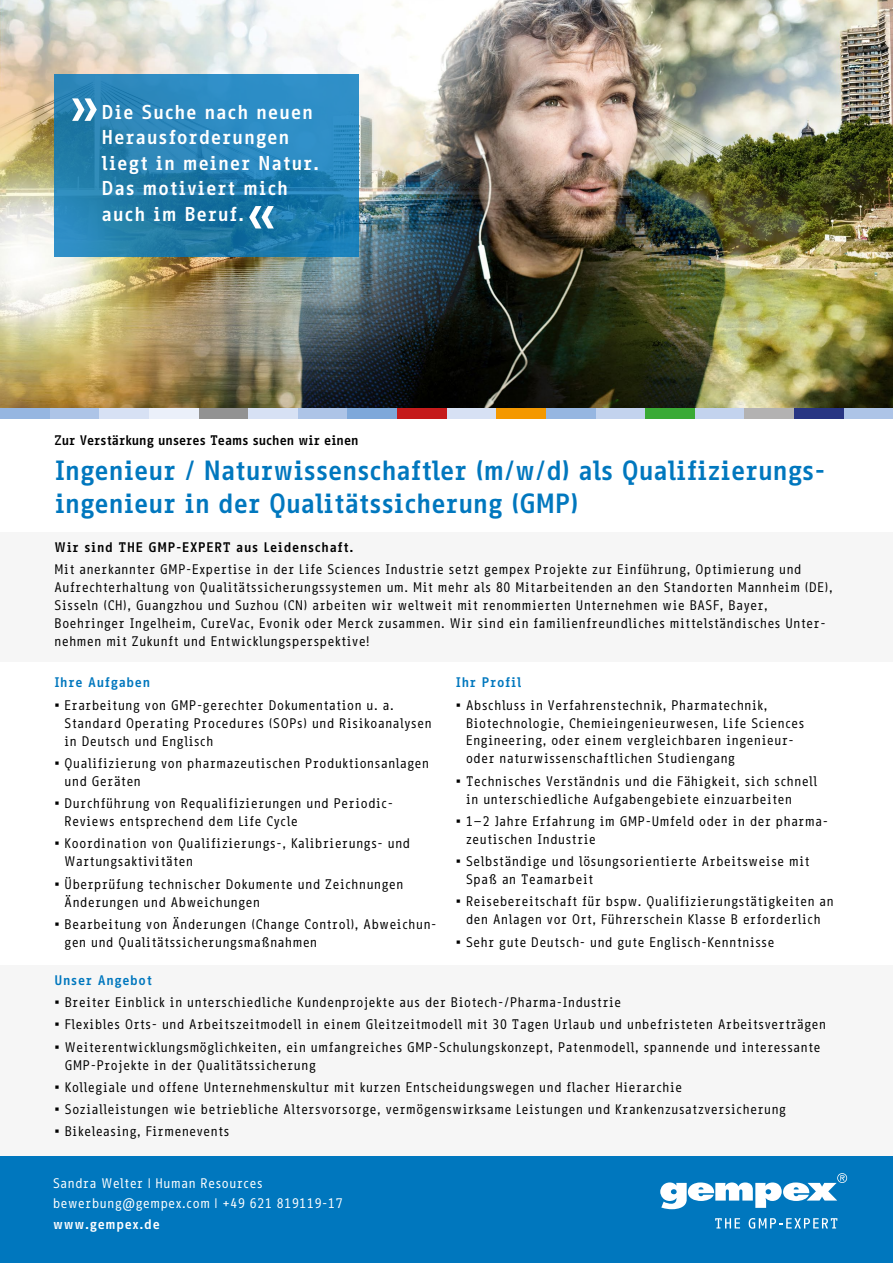
<style>
.page{position:relative;width:893px;height:1263px;background:#fff}
.page>*{position:absolute;margin:0;border:0;box-sizing:border-box;transform-origin:0 0}
.t1{font:700 56.1px "Info Office";color:#fff}
.t2{font:700 27px/33px "Info Office";letter-spacing:-.05em;color:#0077be}
.t3{font:700 19.5px/25.5px "Info Office";color:#fff}
.t4{font:13.5px/18px "Info Office";color:#000}
.t5{font:13.5px/20.2px "Info Office";color:#fff}
.t6{font:700 13.5px "Info Office";letter-spacing:-.05em;color:#000}
.t7{font:700 13.5px "Info Office";color:#000}
.t8{font:700 13.5px "Info Office";color:#0077be}
.t9{font:700 13.5px "Info Office";color:#fff}
</style>
<div class="page">
<div style="left:0;top:965px;width:893px;height:192px;background:#f6f6f6"></div>
<div style="left:0;top:1157px;width:893px;height:106px;background:#0077be"></div>
<svg style="left:660px;top:1173px;width:187px;height:36px"></svg>
<svg style="left:715px;top:1218px;width:25px;height:10px"></svg>
<svg style="left:749px;top:1218px;width:88px;height:10px"></svg>
<img style="left:0;top:0;width:893px;height:408px">
<div style="left:843px;top:408px;width:50px;height:10px;background:#adc4e7"></div>
<div style="left:794px;top:408px;width:49px;height:11px;background:#283583"></div>
<div style="left:744px;top:408px;width:50px;height:11px;background:#b3b2b2"></div>
<div style="left:694px;top:408px;width:50px;height:11px;background:#c3d3ee"></div>
<div style="left:645px;top:408px;width:49px;height:11px;background:#3aaa35"></div>
<div style="left:595px;top:408px;width:50px;height:11px;background:#c3d3ee"></div>
<div style="left:546px;top:408px;width:49px;height:11px;background:#96b6e1"></div>
<div style="left:496px;top:408px;width:50px;height:11px;background:#f49800"></div>
<div style="left:446px;top:408px;width:50px;height:11px;background:#d7e1f4"></div>
<div style="left:397px;top:408px;width:49px;height:11px;background:#c51a1b"></div>
<div style="left:347px;top:408px;width:50px;height:11px;background:#7ea8da"></div>
<div style="left:298px;top:408px;width:49px;height:11px;background:#adc4e7"></div>
<div style="left:248px;top:408px;width:50px;height:11px;background:#d7e1f4"></div>
<div style="left:198px;top:408px;width:50px;height:11px;background:#929292"></div>
<div style="left:149px;top:408px;width:49px;height:11px;background:#ebf0fa"></div>
<div style="left:99px;top:408px;width:50px;height:11px;background:#d7e1f4"></div>
<div style="left:50px;top:408px;width:49px;height:11px;background:#adc4e7"></div>
<div style="left:0;top:408px;width:50px;height:10px;background:#96b6e1"></div>
<div style="left:0;top:532px;width:893px;height:130px;background:#f6f6f6"></div>
<svg style="left:54px;top:74px;width:304px;height:182px;background:#2582b4"></svg>
<h1 class="t1" style="left:68px;top:71px;width:35px">»</h1>
<h3 class="t3" style="left:101px;top:99px;width:220px">Die Suche nach neuen<br>Herausforderungen liegt in meiner Natur.<br>Das motiviert mich auch im Beruf.</h3>
<h1 class="t1" style="left:245px;top:179px;width:35px">«</h1>
<p class="t6" style="left:54px;top:432px;width:306px">Zur Verstärkung unseres Teams suchen wir einen</p>
<h2 class="t2" style="left:54px;top:454px;width:774px">Ingenieur / Naturwissenschaftler (m/w/d) als Qualifizierungs&shy;ingenieur in der Qualitätssicherung (GMP)</h2>
<p class="t7" style="left:54px;top:539px;width:301px">Wir sind THE GMP-EXPERT aus Leidenschaft.</p>
<p class="t4" style="left:54px;top:560px;width:780px">Mit anerkannter GMP-Expertise in der Life Sciences Industrie setzt gempex Projekte zur Einführung, Optimierung und Aufrechterhaltung von Qualitätssicherungssystemen um. Mit mehr als 80 Mitarbeitenden an den Standorten Mannheim (DE), Sisseln (CH), Guangzhou und Suzhou (CN) arbeiten wir weltweit mit renommierten Unternehmen wie BASF, Bayer, Boehringer Ingelheim, CureVac, Evonik oder Merck zusammen. Wir sind ein familienfreundliches mittelständisches Unter&shy;nehmen mit Zukunft und Entwicklungsperspektive!</p>
<p class="t8" style="left:54px;top:674px;width:98px">Ihre Aufgaben</p>
<p class="t4" style="left:64px;top:696px;width:369px;text-indent:-10px">• Erarbeitung von GMP-gerechter Dokumentation u. a.<br>Standard Operating Procedures (SOPs) und Risikoanalysen in Deutsch und Englisch</p>
<p class="t4" style="left:64px;top:754px;width:367px;text-indent:-10px">• Qualifizierung von pharmazeutischen Produktionsanlagen und Geräten</p>
<p class="t4" style="left:64px;top:794px;width:331px;text-indent:-10px">• Durchführung von Requalifizierungen und Periodic-<br>Reviews entsprechend dem Life Cycle</p>
<p class="t4" style="left:64px;top:834px;width:348px;text-indent:-10px">• Koordination von Qualifizierungs-, Kalibrierungs- und<br>Wartungsaktivitäten</p>
<p class="t4" style="left:64px;top:875px;width:341px;text-indent:-10px">• Überprüfung technischer Dokumente und Zeichnungen<br>Änderungen und Abweichungen</p>
<p class="t4" style="left:64px;top:915px;width:374px;text-indent:-10px">• Bearbeitung von Änderungen (Change Control), Abweichun&shy;gen und Qualitätssicherungsmaßnahmen</p>
<p class="t8" style="left:455px;top:674px;width:68px">Ihr Profil</p>
<p class="t4" style="left:466px;top:696px;width:340px;text-indent:-10px">• Abschluss in Verfahrenstechnik, Pharmatechnik, Biotechnologie, Chemieingenieurwesen, Life Sciences Engineering, oder einem vergleichbaren ingenieur&shy;oder naturwissenschaftlichen Studiengang</p>
<p class="t4" style="left:466px;top:772px;width:353px;text-indent:-10px">• Technisches Verständnis und die Fähigkeit, sich schnell in unterschiedliche Aufgabengebiete einzuarbeiten</p>
<p class="t4" style="left:466px;top:812px;width:364px;text-indent:-10px">• 1–2 Jahre Erfahrung im GMP-Umfeld oder in der pharma&shy;zeutischen Industrie</p>
<p class="t4" style="left:466px;top:852px;width:346px;text-indent:-10px">• Selbständige und lösungsorientierte Arbeitsweise mit<br>Spaß an Teamarbeit</p>
<p class="t4" style="left:455px;top:893px;width:380px;text-align:center">• Reisebereitschaft für bspw. Qualifizierungstätigkeiten an den Anlagen vor Ort, Führerschein Klasse B erforderlich</p>
<p class="t4" style="left:455px;top:933px;width:321px">• Sehr gute Deutsch- und gute Englisch-Kenntnisse</p>
<p class="t8" style="left:54px;top:972px;width:100px">Unser Angebot</p>
<p class="t4" style="left:54px;top:993px;width:569px">• Breiter Einblick in unterschiedliche Kundenprojekte aus der Biotech-/Pharma-Industrie</p>
<p class="t4" style="left:54px;top:1015px;width:774px">• Flexibles Orts- und Arbeitszeitmodell in einem Gleitzeitmodell mit 30 Tagen Urlaub und unbefristeten Arbeitsverträgen</p>
<p class="t4" style="left:64px;top:1038px;width:758px;text-indent:-10px">• Weiterentwicklungsmöglichkeiten, ein umfangreiches GMP-Schulungskonzept, Patenmodell, spannende und interessante<br>GMP-Projekte in der Qualitätssicherung</p>
<p class="t4" style="left:54px;top:1078px;width:630px">• Kollegiale und offene Unternehmenskultur mit kurzen Entscheidungswegen und flacher Hierarchie</p>
<p class="t4" style="left:54px;top:1100px;width:734px">• Sozialleistungen wie betriebliche Altersvorsorge, vermögenswirksame Leistungen und Krankenzusatzversicherung</p>
<p class="t4" style="left:54px;top:1122px;width:177px">• Bikeleasing, Firmenevents</p>
<p class="t5" style="left:53px;top:1173px;width:292px">Sandra Welter | Human Resources bewerbung@gempex.com | +49 621 819119-17</p>
<p class="t9" style="left:53px;top:1216px;width:109px">www.gempex.de</p>
</div>
